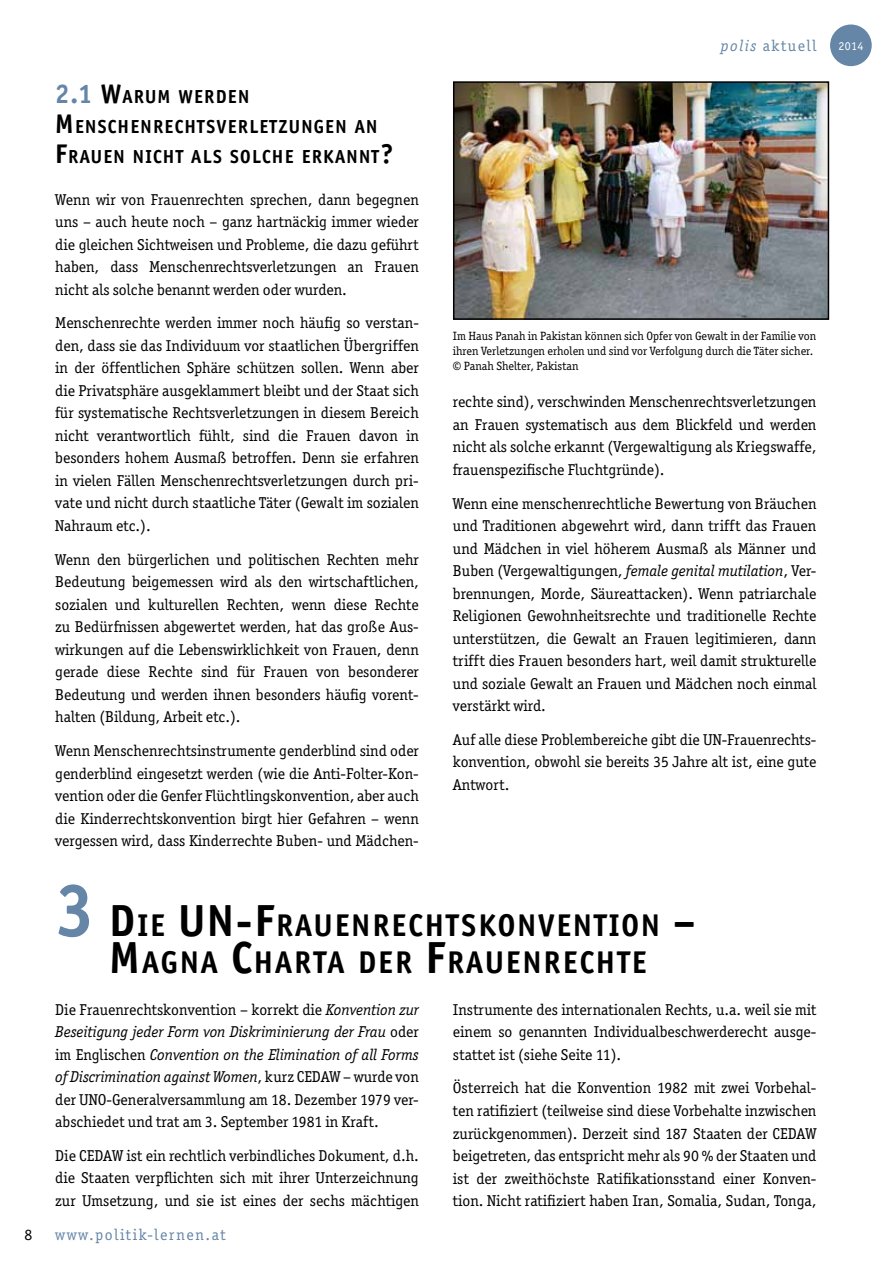
<style>
.page{position:relative;width:893px;height:1263px;background:#fff}
.page>*{position:absolute;margin:0;border:0;box-sizing:border-box;transform-origin:0 0}
.t1{font:700 31.5px/37.5px "Officina San ITC";letter-spacing:.07em;color:#000}
.t2{font:700 18.9px/30px "Officina San ITC";letter-spacing:.07em;color:#000}
.t3{font:15.75px/22.5px "Officina Ser ITC";color:#000;text-align:justify}
.t4{font:15.75px "Officina Ser ITC";letter-spacing:.1em;color:#6586a7}
.t5{font:12px/15px "Officina Ser ITC";color:#000}
.t6{font:12px "Officina Ser ITC";color:#fff}
.s1{font-size:27px;color:#6586a7}
.s2{font-size:27px}
.s3{font-style:italic}
.s4{font-size:75px;color:#6586a7}
.s5{font-size:45px}
</style>
<div class="page">
<img style="left:455px;top:83px;width:372px;height:235px">
<div style="left:453px;top:81px;width:376px;height:239px;border:1px solid #000"></div>
<div style="left:831px;top:25px;width:40px;height:40px;background:#6586a7;border-radius:50%"></div>
<div style="left:830px;top:25px;width:42px;height:41px;border:2px solid #6586a7;border-radius:50%"></div>
<p class="t3" style="left:25px;top:1223px;width:9px">8</p>
<p class="t2" style="left:55px;top:82px;width:340px"><span class="s1">2.1</span> <span class="s2">W</span>ARUM WERDEN<br><span class="s2">M</span> ENSCHENRECHTSVERLETZUNGEN AN<br><span class="s2">F</span>RAUEN NICHT ALS SOLCHE ERKANNT<span class="s2">?</span></p>
<p class="t3" style="left:55px;top:188px;width:365px">Wenn wir von Frauenrechten sprechen, dann begegnen uns – auch heute noch – ganz hartnäckig immer wieder die gleichen Sichtweisen und Probleme, die dazu geführt haben, dass Menschenrechtsverletzungen an Frauen nicht als solche benannt werden oder wurden.</p>
<p class="t3" style="left:55px;top:312px;width:365px">Menschenrechte werden immer noch häufig so verstan&shy;den, dass sie das Individuum vor staatlichen Übergriffen in der öffentlichen Sphäre schützen sollen. Wenn aber die Privatsphäre ausgeklammert bleibt und der Staat sich für systematische Rechtsverletzungen in diesem Bereich nicht verantwortlich fühlt, sind die Frauen davon in besonders hohem Ausmaß betroffen. Denn sie erfahren in vielen Fällen Menschenrechtsverletzungen durch pri&shy;vate und nicht durch staatliche Täter (Gewalt im sozialen Nahraum etc.).</p>
<p class="t3" style="left:55px;top:548px;width:365px">Wenn den bürgerlichen und politischen Rechten mehr Bedeutung beigemessen wird als den wirtschaftlichen, sozialen und kulturellen Rechten, wenn diese Rechte zu Bedürfnissen abgewertet werden, hat das große Aus&shy;wirkungen auf die Lebenswirklichkeit von Frauen, denn gerade diese Rechte sind für Frauen von besonderer Bedeutung und werden ihnen besonders häufig vorent&shy;halten (Bildung, Arbeit etc.).</p>
<p class="t3" style="left:55px;top:739px;width:365px">Wenn Menschenrechtsinstrumente genderblind sind oder genderblind eingesetzt werden (wie die Anti-Folter-Kon&shy;vention oder die Genfer Flüchtlingskonvention, aber auch die Kinderrechtskonvention birgt hier Gefahren – wenn vergessen wird, dass Kinderrechte Buben- und Mädchen-</p>
<p class="t4" style="left:721px;top:37px;width:97px"><span class="s3">polis</span> aktuell</p>
<p class="t5" style="left:453px;top:328px;width:365px">Im Haus Panah in Pakistan können sich Opfer von Gewalt in der Familie von ihren Verletzungen erholen und sind vor Verfolgung durch die Täter sicher. © Panah Shelter, Pakistan</p>
<p class="t3" style="left:453px;top:391px;width:365px">rechte sind), verschwinden Menschenrechtsverletzungen an Frauen systematisch aus dem Blickfeld und werden nicht als solche erkannt (Vergewaltigung als Kriegswaffe, frauenspezifische Fluchtgründe).</p>
<p class="t3" style="left:453px;top:492px;width:365px">Wenn eine menschenrechtliche Bewertung von Bräuchen und Traditionen abgewehrt wird, dann trifft das Frauen und Mädchen in viel höherem Ausmaß als Männer und Buben (Vergewaltigungen, <span class="s3">female genital mutilation</span>, Ver&shy;brennungen, Morde, Säureattacken). Wenn patriarchale Religionen Gewohnheitsrechte und traditionelle Rechte unterstützen, die Gewalt an Frauen legitimieren, dann trifft dies Frauen besonders hart, weil damit strukturelle und soziale Gewalt an Frauen und Mädchen noch einmal verstärkt wird.</p>
<p class="t3" style="left:453px;top:728px;width:365px">Auf alle diese Problembereiche gibt die UN-Frauenrechts&shy;konvention, obwohl sie bereits 35 Jahre alt ist, eine gute Antwort.</p>
<h1 class="t1" style="left:55px;top:906px;width:642px"><span class="s4">3</span> <span class="s5">D</span>IE <span class="s5">UN-F</span>RAUENRECHTSKONVENTION <span class="s5">–<br>M</span>AGNA <span class="s5">C</span>HARTA DER <span class="s5">F</span>RAUENRECHTE</h1>
<p class="t3" style="left:55px;top:998px;width:365px">Die Frauenrechtskonvention – korrekt die <span class="s3">Konvention zur Beseitigung jeder Form von Diskriminierung der Frau</span> oder im Englischen <span class="s3">Convention on the Elimination of all Forms of Discrimination against Women</span>, kurz CEDAW – wurde von der UNO-Generalversammlung am 18. Dezember 1979 ver&shy;abschiedet und trat am 3. September 1981 in Kraft.</p>
<p class="t3" style="left:55px;top:1144px;width:365px">Die CEDAW ist ein rechtlich verbindliches Dokument, d.h. die Staaten verpflichten sich mit ihrer Unterzeichnung zur Umsetzung, und sie ist eines der sechs mächtigen</p>
<p class="t3" style="left:453px;top:998px;width:365px">Instrumente des internationalen Rechts, u.a. weil sie mit einem so genannten Individualbeschwerderecht ausge&shy;stattet ist (siehe Seite 11).</p>
<p class="t3" style="left:453px;top:1077px;width:365px">Österreich hat die Konvention 1982 mit zwei Vorbehal&shy;ten ratifiziert (teilweise sind diese Vorbehalte inzwischen zurückgenommen). Derzeit sind 187 Staaten der CEDAW beigetreten, das entspricht mehr als 90 % der Staaten und ist der zweithöchste Ratifikationsstand einer Konven&shy;tion. Nicht ratifiziert haben Iran, Somalia, Sudan, Tonga,</p>
<p class="t4" style="left:55px;top:1225px;width:172px">www.politik-lernen.at</p>
<p class="t6" style="left:838px;top:39px;width:27px">2014</p>
</div>
